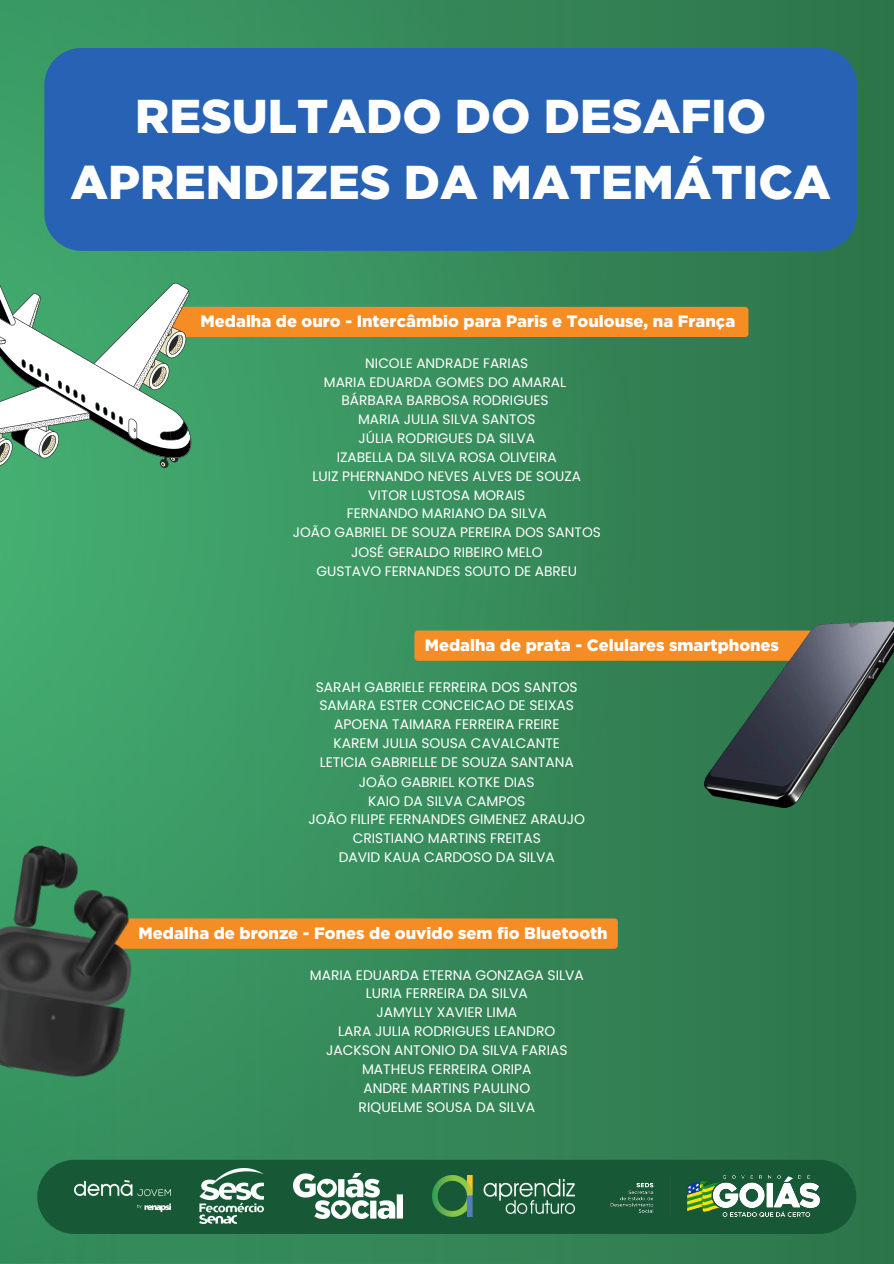
<style>
.page{position:relative;width:894px;height:1264px;background:#fff}
.page>*{position:absolute;margin:0;border:0;box-sizing:border-box;transform-origin:0 0}
.t1{font:900 47.4px/66px "Gotham";color:#fff;text-align:center}
.t2{font:900 16.5px "Gotham";color:#fff}
.t3{font:13.8px "Poppins";color:#fff}
</style>
<div class="page">
<div style="left:0;top:0;width:893px;height:1263px;background:#2f7a4e"></div>
<img style="left:0;top:0;width:638px;height:1263px">
<div style="left:37px;top:1159px;width:819px;height:74px;background:#175937"></div>
<img style="left:294px;top:1173px;width:108px;height:45px">
<img style="left:433px;top:1175px;width:141px;height:41px">
<img style="left:610px;top:1175px;width:208px;height:40px">
<div style="left:44px;top:48px;width:812px;height:203px;background:#2862b4;border-radius:37px"></div>
<div style="left:165px;top:307px;width:583px;height:30px;background:#f58c24;border-radius:3px"></div>
<svg style="left:0;top:242px;width:193px;height:226px;background:#84b79b"></svg>
<div style="left:414px;top:630px;width:401px;height:30px;background:#f58c24;border-radius:3px"></div>
<img style="left:704px;top:621px;width:189px;height:186px">
<div style="left:109px;top:918px;width:508px;height:30px;background:#f58c24;border-radius:3px"></div>
<img style="left:0;top:838px;width:170px;height:259px">
<img style="left:74px;top:1180px;width:96px;height:31px">
<img style="left:200px;top:1168px;width:64px;height:55px">
<p class="t1" style="left:71px;top:83px;width:761px">RESULTADO DO DESAFIO<br>APRENDIZES DA MATEMÁTICA</p>
<h2 class="t2" style="left:200px;top:311px;width:536px">Medalha de ouro - Intercâmbio para Paris e Toulouse, na França</h2>
<p class="t3" style="left:365px;top:353px;width:164px">NICOLE ANDRADE FARIAS</p>
<p class="t3" style="left:324px;top:372px;width:244px">MARIA EDUARDA GOMES DO AMARAL</p>
<p class="t3" style="left:341px;top:391px;width:208px">BÁRBARA BARBOSA RODRIGUES</p>
<p class="t3" style="left:358px;top:410px;width:179px">MARIA JULIA SILVA SANTOS</p>
<p class="t3" style="left:358px;top:428px;width:178px">JÚLIA RODRIGUES DA SILVA</p>
<p class="t3" style="left:336px;top:447px;width:222px">IZABELLA DA SILVA ROSA OLIVEIRA</p>
<p class="t3" style="left:312px;top:466px;width:270px">LUIZ PHERNANDO NEVES ALVES DE SOUZA</p>
<p class="t3" style="left:368px;top:485px;width:159px">VITOR LUSTOSA MORAIS</p>
<p class="t3" style="left:347px;top:504px;width:201px">FERNANDO MARIANO DA SILVA</p>
<p class="t3" style="left:293px;top:522px;width:309px">JOÃO GABRIEL DE SOUZA PEREIRA DOS SANTOS</p>
<p class="t3" style="left:351px;top:542px;width:193px">JOSÉ GERALDO RIBEIRO MELO</p>
<p class="t3" style="left:316px;top:562px;width:262px">GUSTAVO FERNANDES SOUTO DE ABREU</p>
<h1 class="t2" style="left:424px;top:635px;width:356px">Medalha de prata - Celulares smartphones</h1>
<p class="t3" style="left:316px;top:677px;width:263px">SARAH GABRIELE FERREIRA DOS SANTOS</p>
<p class="t3" style="left:319px;top:696px;width:256px">SAMARA ESTER CONCEICAO DE SEIXAS</p>
<p class="t3" style="left:334px;top:715px;width:227px">APOENA TAIMARA FERREIRA FREIRE</p>
<p class="t3" style="left:333px;top:734px;width:228px">KAREM JULIA SOUSA CAVALCANTE</p>
<p class="t3" style="left:320px;top:752px;width:255px">LETICIA GABRIELLE DE SOUZA SANTANA</p>
<p class="t3" style="left:359px;top:772px;width:177px">JOÃO GABRIEL KOTKE DIAS</p>
<p class="t3" style="left:368px;top:791px;width:159px">KAIO DA SILVA CAMPOS</p>
<p class="t3" style="left:308px;top:809px;width:278px">JOÃO FILIPE FERNANDES GIMENEZ ARAUJO</p>
<p class="t3" style="left:352px;top:828px;width:190px">CRISTIANO MARTINS FREITAS</p>
<p class="t3" style="left:338px;top:847px;width:218px">DAVID KAUA CARDOSO DA SILVA</p>
<p class="t2" style="left:138px;top:923px;width:470px">Medalha de bronze - Fones de ouvido sem fio Bluetooth</p>
<p class="t3" style="left:310px;top:965px;width:275px">MARIA EDUARDA ETERNA GONZAGA SILVA</p>
<p class="t3" style="left:365px;top:983px;width:163px">LURIA FERREIRA DA SILVA</p>
<p class="t3" style="left:376px;top:1002px;width:142px">JAMYLLY XAVIER LIMA</p>
<p class="t3" style="left:338px;top:1021px;width:218px">LARA JULIA RODRIGUES LEANDRO</p>
<p class="t3" style="left:326px;top:1040px;width:243px">JACKSON ANTONIO DA SILVA FARIAS</p>
<p class="t3" style="left:362px;top:1059px;width:171px">MATHEUS FERREIRA ORIPA</p>
<p class="t3" style="left:363px;top:1078px;width:168px">ANDRE MARTINS PAULINO</p>
<p class="t3" style="left:358px;top:1097px;width:178px">RIQUELME SOUSA DA SILVA</p>
</div>
